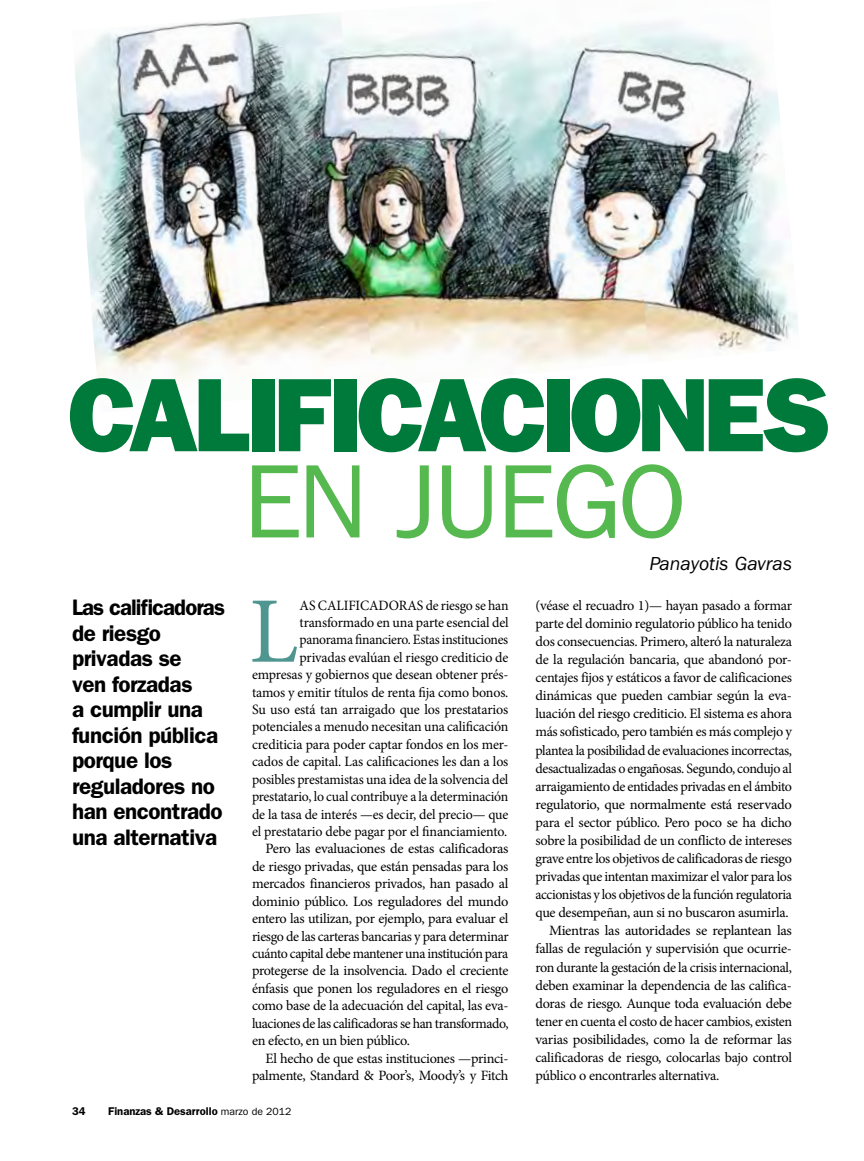
<style>
.page{position:relative;width:864px;height:1161px;background:#fff}
.page>*{position:absolute;margin:0;border:0;box-sizing:border-box;transform-origin:0 0}
.t1{font:105px "ITC Franklin Gothic Std Hvy";letter-spacing:-.055em;color:#007a3a}
.t2{font:105px "ITC Franklin Gothic Std";letter-spacing:-.035em;color:#56b950}
.t3{font:93.9px "Minion Pro";color:#4f9690}
.t4{font:600 22.5px/25.5px "ITC Franklin Gothic Std";letter-spacing:-.02em;color:#000}
.t5{font:italic 19.5px "ITC Franklin Gothic Std";color:#000}
.t6{font:14.25px "Minion Pro";letter-spacing:-.02em;color:#000}
.t7{font:14.25px "Minion Pro";letter-spacing:-.02em;color:#000;scale:.96 1}
.t8{font:600 11.25px "ITC Franklin Gothic Std";color:#000}
.s1{font-weight:400;font-size:10.5px}
</style>
<div class="page">
<img style="left:75px;top:13px;width:723px;height:374px">
<p class="t1" style="left:68px;top:353px;width:765px">CALIFICACIONES</p>
<p class="t2" style="left:243px;top:441px;width:445px">En juego</p>
<p class="t4" style="left:72px;top:595px;width:155px">Las calificadoras de riesgo privadas se<br>ven forzadas<br>a cumplir una función pública porque los reguladores no han encontrado una alternativa</p>
<p class="t3" style="left:249px;top:569px;width:51px">L</p>
<p class="t6" style="left:300px;top:596px;width:210px">AS CALIFICADORAS de riesgo se han</p>
<p class="t6" style="left:300px;top:613px;width:211px">transformado en una parte esencial del</p>
<p class="t7" style="left:300px;top:630px;width:219px">panorama financiero. Estas instituciones</p>
<p class="t6" style="left:300px;top:648px;width:210px">privadas evalúan el riesgo crediticio de</p>
<p class="t6" style="left:252px;top:665px;width:258px">empresas y gobiernos que desean obtener prés-</p>
<p class="t6" style="left:252px;top:682px;width:258px">tamos y emitir títulos de renta fija como bonos.</p>
<p class="t6" style="left:252px;top:700px;width:258px">Su uso está tan arraigado que los prestatarios</p>
<p class="t6" style="left:252px;top:717px;width:258px">potenciales a menudo necesitan una calificación</p>
<p class="t6" style="left:252px;top:735px;width:258px">crediticia para poder captar fondos en los mer-</p>
<p class="t6" style="left:252px;top:752px;width:258px">cados de capital. Las calificaciones les dan a los</p>
<p class="t6" style="left:252px;top:770px;width:258px">posibles prestamistas una idea de la solvencia del</p>
<p class="t6" style="left:252px;top:787px;width:258px">prestatario, lo cual contribuye a la determinación</p>
<p class="t6" style="left:252px;top:804px;width:258px">de la tasa de interés —es decir, del precio— que</p>
<p class="t6" style="left:252px;top:822px;width:257px">el prestatario debe pagar por el financiamiento.</p>
<p class="t6" style="left:266px;top:839px;width:244px">Pero las evaluaciones de estas calificadoras</p>
<p class="t6" style="left:252px;top:857px;width:258px">de riesgo privadas, que están pensadas para los</p>
<p class="t6" style="left:252px;top:874px;width:258px">mercados financieros privados, han pasado al</p>
<p class="t6" style="left:252px;top:892px;width:258px">dominio público. Los reguladores del mundo</p>
<p class="t6" style="left:252px;top:909px;width:258px">entero las utilizan, por ejemplo, para evaluar el</p>
<p class="t6" style="left:252px;top:926px;width:258px">riesgo de las carteras bancarias y para determinar</p>
<p class="t6" style="left:252px;top:944px;width:258px">cuánto capital debe mantener una institución para</p>
<p class="t6" style="left:252px;top:961px;width:258px">protegerse de la insolvencia. Dado el creciente</p>
<p class="t6" style="left:252px;top:979px;width:258px">énfasis que ponen los reguladores en el riesgo</p>
<p class="t6" style="left:252px;top:996px;width:258px">como base de la adecuación del capital, las eva-</p>
<p class="t6" style="left:252px;top:1014px;width:258px">luaciones de las calificadoras se han transformado,</p>
<p class="t6" style="left:252px;top:1031px;width:159px">en efecto, en un bien público.</p>
<p class="t6" style="left:265px;top:1048px;width:244px">El hecho de que estas instituciones —princi-</p>
<p class="t6" style="left:252px;top:1066px;width:258px">palmente, Standard &amp; Poor’s, Moody’s y Fitch</p>
<p class="t8" style="left:72px;top:1104px;width:15px">34</p>
<p class="t8" style="left:108px;top:1104px;width:185px">Finanzas &amp; Desarrollo <span class="s1">marzo de 2012</span></p>
<p class="t5" style="left:649px;top:553px;width:144px">Panayotis Gavras</p>
<p class="t6" style="left:536px;top:596px;width:258px">(véase el recuadro 1)— hayan pasado a formar</p>
<p class="t6" style="left:536px;top:614px;width:258px">parte del dominio regulatorio público ha tenido</p>
<p class="t6" style="left:536px;top:632px;width:258px">dos consecuencias. Primero, alteró la naturaleza</p>
<p class="t6" style="left:536px;top:650px;width:258px">de la regulación bancaria, que abandonó por-</p>
<p class="t6" style="left:536px;top:668px;width:258px">centajes fijos y estáticos a favor de calificaciones</p>
<p class="t6" style="left:536px;top:686px;width:258px">dinámicas que pueden cambiar según la eva-</p>
<p class="t6" style="left:536px;top:704px;width:258px">luación del riesgo crediticio. El sistema es ahora</p>
<p class="t6" style="left:536px;top:722px;width:258px">más sofisticado, pero también es más complejo y</p>
<p class="t6" style="left:536px;top:740px;width:258px">plantea la posibilidad de evaluaciones incorrectas,</p>
<p class="t6" style="left:536px;top:759px;width:258px">desactualizadas o engañosas. Segundo, condujo al</p>
<p class="t6" style="left:536px;top:777px;width:258px">arraigamiento de entidades privadas en el ámbito</p>
<p class="t6" style="left:536px;top:795px;width:258px">regulatorio, que normalmente está reservado</p>
<p class="t6" style="left:536px;top:813px;width:258px">para el sector público. Pero poco se ha dicho</p>
<p class="t6" style="left:536px;top:831px;width:258px">sobre la posibilidad de un conflicto de intereses</p>
<p class="t6" style="left:536px;top:849px;width:258px">grave entre los objetivos de calificadoras de riesgo</p>
<p class="t6" style="left:536px;top:867px;width:258px">privadas que intentan maximizar el valor para los</p>
<p class="t6" style="left:536px;top:885px;width:258px">accionistas y los objetivos de la función regulatoria</p>
<p class="t6" style="left:536px;top:903px;width:255px">que desempeñan, aun si no buscaron asumirla.</p>
<p class="t6" style="left:549px;top:921px;width:244px">Mientras las autoridades se replantean las</p>
<p class="t6" style="left:536px;top:939px;width:258px">fallas de regulación y supervisión que ocurrie-</p>
<p class="t6" style="left:536px;top:957px;width:258px">ron durante la gestación de la crisis internacional,</p>
<p class="t6" style="left:536px;top:976px;width:258px">deben examinar la dependencia de las califica-</p>
<p class="t6" style="left:536px;top:994px;width:258px">doras de riesgo. Aunque toda evaluación debe</p>
<p class="t6" style="left:536px;top:1012px;width:258px">tener en cuenta el costo de hacer cambios, existen</p>
<p class="t6" style="left:536px;top:1030px;width:258px">varias posibilidades, como la de reformar las</p>
<p class="t6" style="left:536px;top:1048px;width:258px">calificadoras de riesgo, colocarlas bajo control</p>
<p class="t6" style="left:536px;top:1066px;width:185px">público o encontrarles alternativa.</p>
</div>
